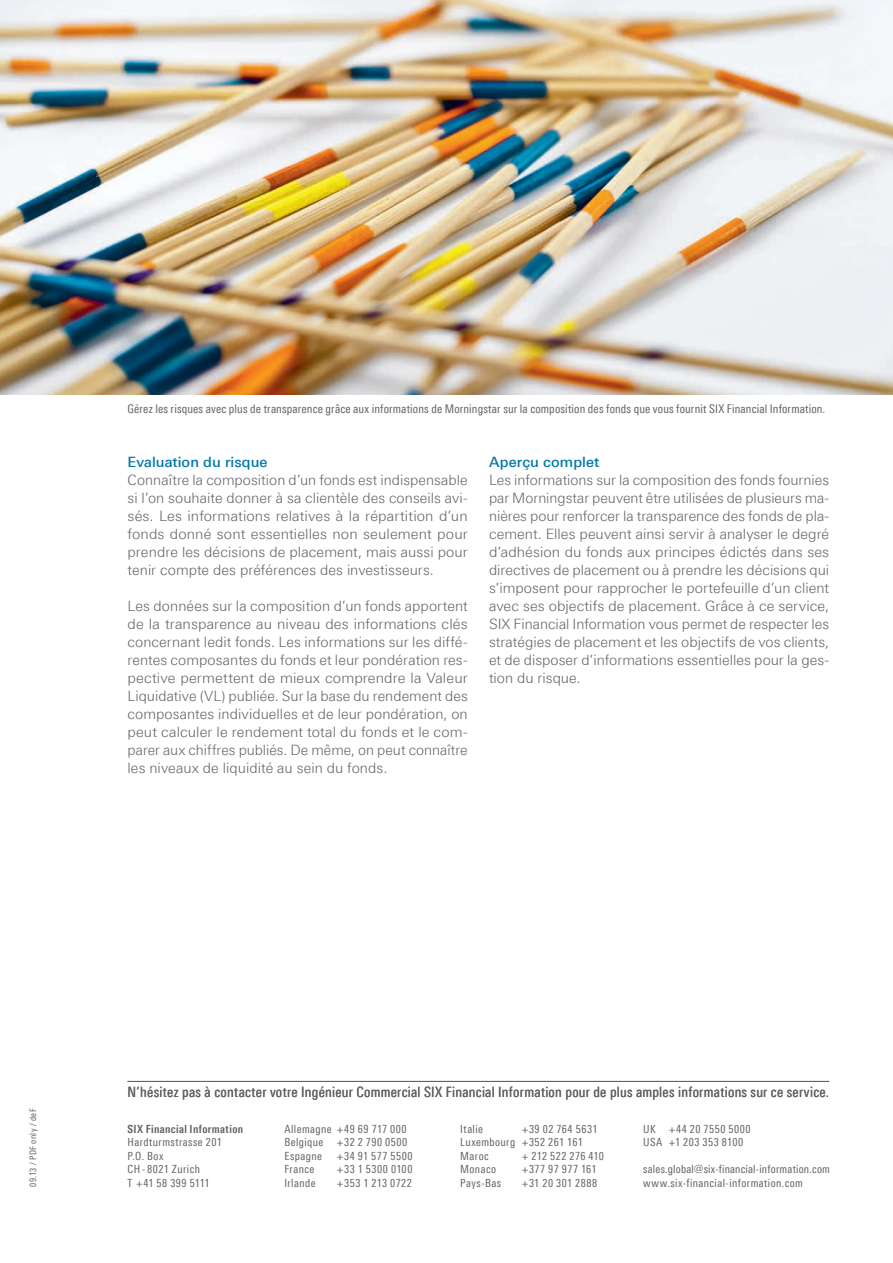
<style>
.page{position:relative;width:893px;height:1263px;background:#fff}
.page>*{position:absolute;margin:0;border:0;box-sizing:border-box;transform-origin:0 0}
.t1{font:300 14.25px/18px "Linotype Univers 330";letter-spacing:.005em;color:#636366;text-align:justify}
.t2{font:14.25px "Linotype Univers 420 Cn";letter-spacing:.015em;color:#636366}
.t3{font:500 14.25px "Linotype Univers 530";letter-spacing:.005em;color:#0078ae}
.t4{font:12px "Linotype Univers 420 Cn";letter-spacing:.01em;color:#636366}
.t5{font:11.25px/13.5px "Linotype Univers 420 Cn";letter-spacing:.035em;color:#636366}
.t6{font:700 11.25px "Linotype Univers 620 Cn";letter-spacing:.035em;color:#636366}
.t7{font:11.25px "Linotype Univers 420 Cn";letter-spacing:.055em;color:#636366}
.t8{font:9px "Linotype Univers 420 Cn";letter-spacing:.045em;color:#636366}
</style>
<div class="page">
<img style="left:0;top:0;width:893px;height:395px">
<hr style="left:128px;top:1081px;width:701px;height:1px;background:#636366">
<p class="t4" style="left:128px;top:401px;width:699px">Gérez les risques avec plus de transparence grâce aux informations de Morningstar sur la composition des fonds que vous fournit SIX Financial Information.</p>
<p class="t3" style="left:128px;top:453px;width:141px">Evaluation du risque</p>
<p class="t1" style="left:128px;top:471px;width:342px">Connaître la composition d’un fonds est indispensable si l’on souhaite donner à sa clientèle des conseils avi&shy;sés. Les informations relatives à la répartition d’un fonds donné sont essentielles non seulement pour prendre les décisions de placement, mais aussi pour tenir compte des préférences des investisseurs.</p>
<p class="t1" style="left:128px;top:597px;width:342px">Les données sur la composition d’un fonds apportent de la transparence au niveau des informations clés concernant ledit fonds. Les informations sur les diffé&shy;rentes composantes du fonds et leur pondération res&shy;pective permettent de mieux comprendre la Valeur Liquidative (VL) publiée. Sur la base du rendement des composantes individuelles et de leur pondération, on peut calculer le rendement total du fonds et le com&shy;parer aux chiffres publiés. De même, on peut connaître les niveaux de liquidité au sein du fonds.</p>
<p class="t3" style="left:489px;top:453px;width:112px">Aperçu complet</p>
<p class="t1" style="left:489px;top:471px;width:342px">Les informations sur la composition des fonds fournies par Morningstar peuvent être utilisées de plusieurs ma&shy;nières pour renforcer la transparence des fonds de pla&shy;cement. Elles peuvent ainsi servir à analyser le degré d’adhésion du fonds aux principes édictés dans ses directives de placement ou à prendre les décisions qui s’imposent pour rapprocher le portefeuille d’un client avec ses objectifs de placement. Grâce à ce service, SIX Financial Information vous permet de respecter les stratégies de placement et les objectifs de vos clients, et de disposer d’informations essentielles pour la ges&shy;tion du risque.</p>
<p class="t8" style="left:28px;top:1187px;width:80px;rotate:-90deg">09.13 / PDF only / deF</p>
<p class="t2" style="left:128px;top:1083px;width:703px">N’hésitez pas à contacter votre Ingénieur Commercial SIX Financial Information pour de plus amples informations sur ce service.</p>
<p class="t5" style="left:643px;top:1122px;width:109px">UK +44 20 7550 5000<br>USA +1 203 353 8100</p>
<p class="t5" style="left:643px;top:1163px;width:188px">sales.global@six-financial-information.com www.six-financial-information.com</p>
<p class="t6" style="left:128px;top:1122px;width:117px">SIX Financial Information</p>
<p class="t5" style="left:128px;top:1136px;width:96px">Hardturmstrasse 201<br>P.O. Box<br>CH - 8021 Zurich<br>T +41 58 399 5111</p>
<p class="t5" style="left:284px;top:1122px;width:124px;text-align:justify">Allemagne +49 69 717 000<br>Belgique +32 2 790 0500<br>Espagne</p>
<p class="t5" style="left:460px;top:1122px;width:139px;text-indent:62px">+39 02 764 5631<br>Luxembourg +352 261 161<br>Maroc</p>
<p class="t5" style="left:460px;top:1122px;width:24px">Italie</p>
<p class="t5" style="left:337px;top:1149px;width:77px">+34 91 577 5500</p>
<p class="t5" style="left:522px;top:1149px;width:84px">+ 212 522 276 410</p>
<p class="t5" style="left:460px;top:1163px;width:37px">Monaco</p>
<p class="t5" style="left:522px;top:1163px;width:76px">+377 97 977 161</p>
<p class="t5" style="left:460px;top:1176px;width:42px">Pays-Bas</p>
<p class="t5" style="left:522px;top:1176px;width:77px">+31 20 301 2888</p>
<p class="t5" style="left:284px;top:1163px;width:32px">France</p>
<p class="t7" style="left:337px;top:1163px;width:77px">+33 1 5300 0100</p>
<p class="t5" style="left:284px;top:1176px;width:33px">Irlande</p>
<p class="t5" style="left:337px;top:1176px;width:77px">+353 1 213 0722</p>
</div>
